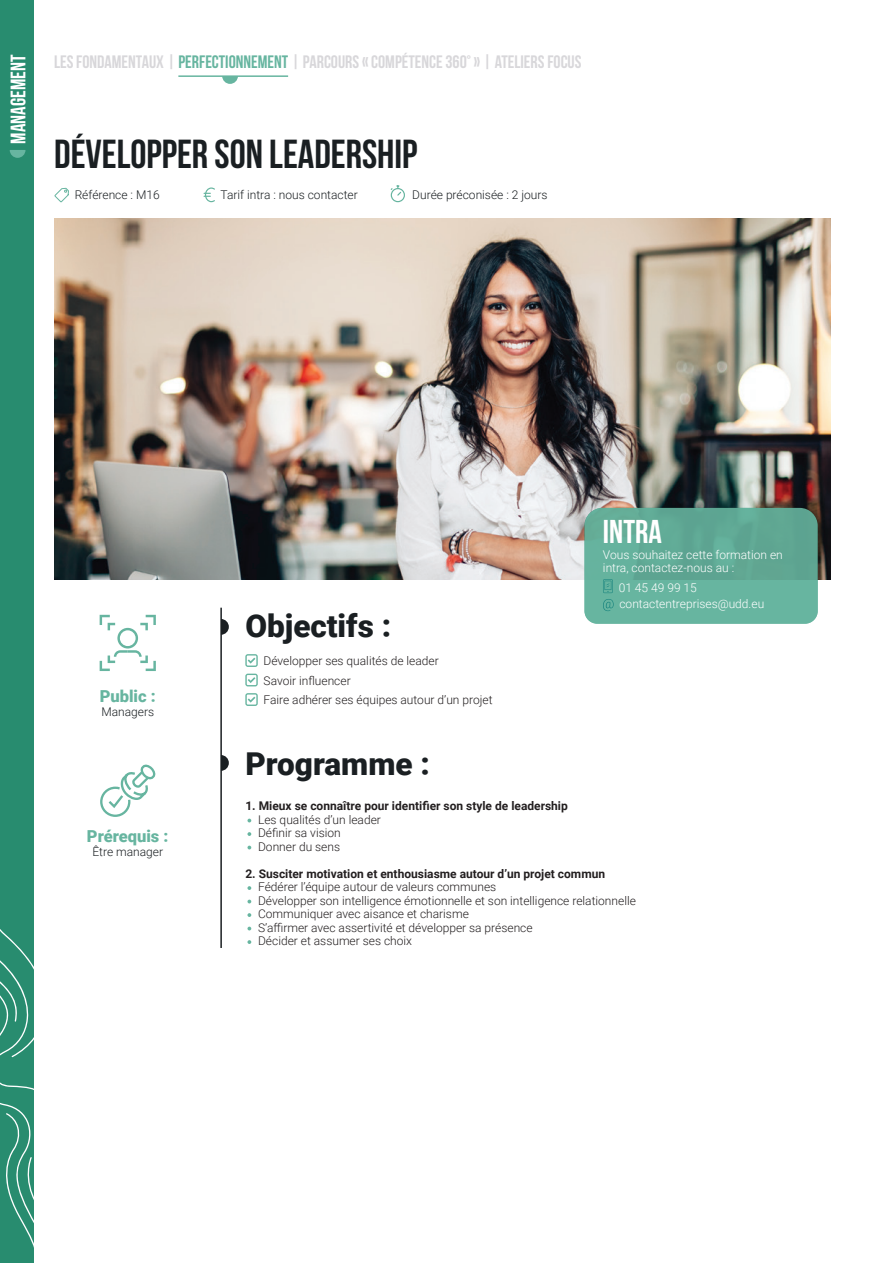
<style>
.page{position:relative;width:893px;height:1263px;background:#fff}
.page>*{position:absolute;margin:0;border:0;box-sizing:border-box;transform-origin:0 0}
.t1{font:40.5px "Bebas Neue";color:#1a1f22}
.t2{font:33px "Bebas Neue";color:#fff}
.t3{font:900 31.5px "Roboto";color:#1a1f22}
.t4{font:21px "Bebas Neue";color:#fff}
.t5{font:18px "Bebas Neue";color:#d8d7da}
.t6{font:900 16.5px "Roboto";color:#67b5a0}
.t7{font:300 12px/13.5px "Roboto";color:#231f20}
.t8{font:700 12px "Roboto";color:#231f20}
.t9{font:300 12px/13.5px "Roboto";color:#fff}
.t10{font:300 12px "Roboto";color:#1a1f22}
.s1{color:#67b5a0}
</style>
<div class="page">
<svg style="left:100px;top:764px;width:56px;height:53px"></svg>
<svg style="left:100px;top:615px;width:56px;height:56px"></svg>
<svg style="left:245px;top:654px;width:13px;height:13px"></svg>
<svg style="left:245px;top:674px;width:13px;height:12px"></svg>
<svg style="left:245px;top:693px;width:13px;height:13px"></svg>
<hr style="left:220px;top:608px;width:2px;height:340px;background:#1a1f22">
<svg style="left:222px;top:619px;width:7px;height:16px"></svg>
<svg style="left:222px;top:755px;width:7px;height:16px"></svg>
<svg style="left:247px;top:819px;width:4px;height:3px"></svg>
<svg style="left:247px;top:832px;width:4px;height:4px"></svg>
<svg style="left:247px;top:846px;width:4px;height:3px"></svg>
<svg style="left:247px;top:886px;width:4px;height:4px"></svg>
<svg style="left:247px;top:900px;width:4px;height:3px"></svg>
<svg style="left:247px;top:913px;width:4px;height:4px"></svg>
<svg style="left:247px;top:927px;width:4px;height:3px"></svg>
<svg style="left:247px;top:940px;width:4px;height:4px"></svg>
<img style="left:55px;top:218px;width:776px;height:362px">
<svg style="left:54px;top:187px;width:15px;height:16px"></svg>
<svg style="left:204px;top:187px;width:11px;height:16px"></svg>
<div style="left:391px;top:188px;width:14px;height:14px;border:1px solid #67b5a0;border-radius:50%"></div>
<svg style="left:390px;top:185px;width:12px;height:12px"></svg>
<hr style="left:178px;top:75px;width:110px;height:2px;background:#67b5a0">
<svg style="left:222px;top:77px;width:16px;height:7px"></svg>
<div style="left:0;top:0;width:34px;height:1263px;background:#288c6f"></div>
<svg style="left:0;top:929px;width:34px;height:319px"></svg>
<svg style="left:10px;top:150px;width:16px;height:8px"></svg>
<svg style="left:584px;top:508px;width:234px;height:116px;background:#64ae9a"></svg>
<h3 class="t4" style="left:7px;top:144px;width:90px;rotate:-90deg">MANAGEMENT</h3>
<h3 class="t5" style="left:54px;top:52px;width:529px">LES FONDAMENTAUX | <span class="s1">PERFECTIONNEMENT</span> | PARCOURS « COMPÉTENCE 360° » | ATELIERS FOCUS</h3>
<h1 class="t1" style="left:54px;top:131px;width:365px">DÉVELOPPER SON LEADERSHIP</h1>
<p class="t10" style="left:75px;top:187px;width:86px">Référence : M16</p>
<p class="t10" style="left:221px;top:187px;width:139px">Tarif intra : nous contacter</p>
<p class="t10" style="left:412px;top:187px;width:137px">Durée préconisée : 2 jours</p>
<h3 class="t6" style="left:100px;top:685px;width:58px">Public :</h3>
<p class="t10" style="left:101px;top:703px;width:54px">Managers</p>
<h3 class="t6" style="left:87px;top:825px;width:83px">Prérequis :</h3>
<p class="t10" style="left:92px;top:843px;width:72px">Être manager</p>
<h3 class="t3" style="left:245px;top:604px;width:147px">Objectifs :</h3>
<p class="t7" style="left:264px;top:651px;width:230px;line-height:19.5px">Développer ses qualités de leader<br>Savoir influencer<br>Faire adhérer ses équipes autour d’un projet</p>
<h2 class="t2" style="left:603px;top:514px;width:60px">INTRA</h2>
<p class="t9" style="left:603px;top:547px;width:181px">Vous souhaitez cette formation en intra, contactez-nous au :</p>
<p class="t9" style="left:619px;top:579px;width:147px;line-height:16.5px">01 45 49 99 15 contactentreprises@udd.eu</p>
<h3 class="t3" style="left:245px;top:742px;width:186px">Programme :</h3>
<p class="t8" style="left:245px;top:798px;width:324px">1. Mieux se connaître pour identifier son style de leadership</p>
<p class="t7" style="left:258px;top:812px;width:124px">Les qualités d’un leader<br>Définir sa vision<br>Donner du sens</p>
<p class="t8" style="left:245px;top:865px;width:361px">2. Susciter motivation et enthousiasme autour d’un projet commun</p>
<p class="t7" style="left:258px;top:880px;width:379px">Fédérer l’équipe autour de valeurs communes<br>Développer son intelligence émotionnelle et son intelligence relationnelle Communiquer avec aisance et charisme<br>S’affirmer avec assertivité et développer sa présence<br>Décider et assumer ses choix</p>
</div>
